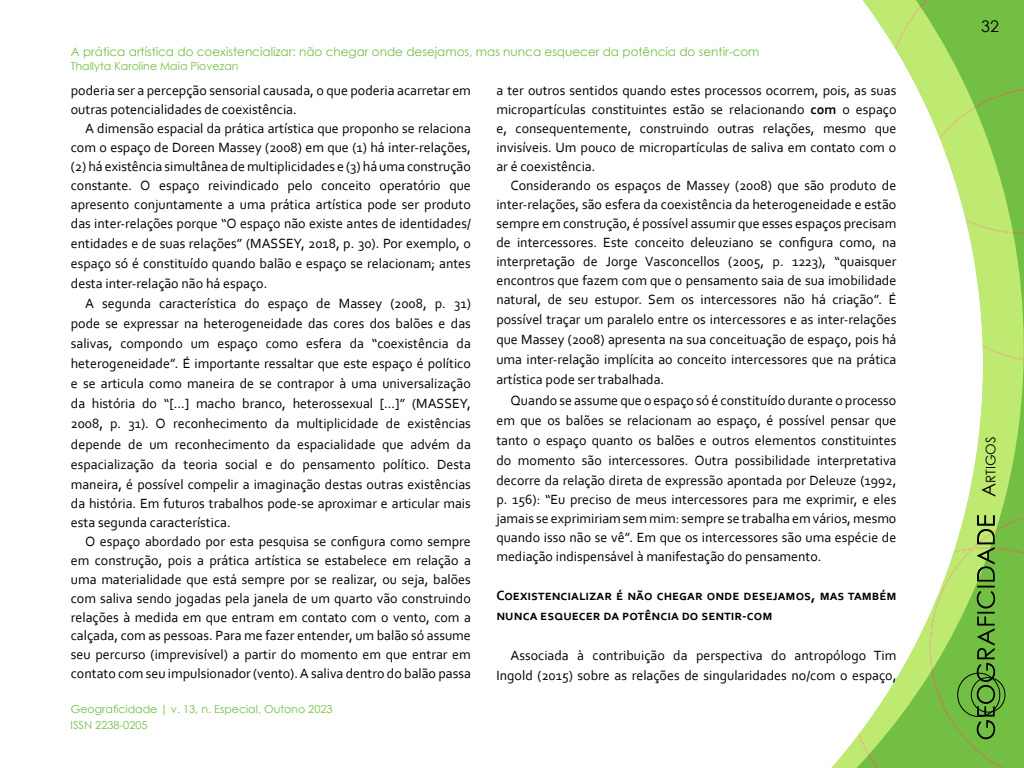
<style>
.page{position:relative;width:1024px;height:768px;background:#fff}
.page>*{position:absolute;margin:0;border:0;box-sizing:border-box;transform-origin:0 0}
.t1{font:16px "Century Gothic";color:#000}
.t2{font:14px/19.4px "Corbel";color:#000;text-align:justify}
.t3{font:700 14px/20px "Corbel";color:#000}
.t4{font:13.3px "Century Gothic";color:#000}
.t5{font:12px "Century Gothic";color:#72bf44}
.t6{font:11px "Century Gothic";color:#72bf44}
.s1{font-weight:700}
.s2{font-size:19px}
</style>
<div class="page">
<svg style="left:983px;top:0;width:41px;height:510px;background:#addf67"></svg>
<svg style="left:983px;top:7px;width:41px;height:353px;background:#95d158"></svg>
<svg style="left:831px;top:0;width:152px;height:768px"></svg>
<svg style="left:858px;top:510px;width:166px;height:258px"></svg>
<p class="t5" style="left:71px;top:44px;width:690px">A prática artística do coexistencializar: não chegar onde desejamos, mas nunca esquecer da potência do sentir-com</p>
<p class="t6" style="left:71px;top:58px;width:169px">Thallyta Karoline Maia Piovezan</p>
<p class="t2" style="left:71px;top:81px;width:402px;line-height:19px">poderia ser a percepção sensorial causada, o que poderia acarretar em outras potencialidades de coexistência.</p>
<p class="t2" style="left:71px;top:119px;width:402px;text-indent:14px">A dimensão espacial da prática artística que proponho se relaciona com o espaço de Doreen Massey (2008) em que (1) há inter-relações, (2) há existência simultânea de multiplicidades e (3) há uma construção constante. O espaço reivindicado pelo conceito operatório que apresento conjuntamente a uma prática artística pode ser produto das inter-relações porque “O espaço não existe antes de identidades/ entidades e de suas relações” (MASSEY, 2018, p. 30). Por exemplo, o espaço só é constituído quando balão e espaço se relacionam; antes desta inter-relação não há espaço.</p>
<p class="t2" style="left:71px;top:294px;width:402px;line-height:19.8px;text-indent:14px">A segunda característica do espaço de Massey (2008, p. 31) pode se expressar na heterogeneidade das cores dos balões e das salivas, compondo um espaço como esfera da “coexistência da heterogeneidade”. É importante ressaltar que este espaço é político e se articula como maneira de se contrapor à uma universalização da história do “[...] macho branco, heterossexual [...]” (MASSEY, 2008, p. 31). O reconhecimento da multiplicidade de existências depende de um reconhecimento da espacialidade que advém da espacialização da teoria social e do pensamento político. Desta maneira, é possível compelir a imaginação destas outras existências da história. Em futuros trabalhos pode-se aproximar e articular mais esta segunda característica.</p>
<p class="t2" style="left:71px;top:531px;width:402px;line-height:19px;text-indent:14px">O espaço abordado por esta pesquisa se configura como sempre em construção, pois a prática artística se estabelece em relação a uma materialidade que está sempre por se realizar, ou seja, balões com saliva sendo jogadas pela janela de um quarto vão construindo relações à medida em que entram em contato com o vento, com a calçada, com as pessoas. Para me fazer entender, um balão só assume seu percurso (imprevisível) a partir do momento em que entrar em contato com seu impulsionador (vento). A saliva dentro do balão passa</p>
<p class="t6" style="left:71px;top:701px;width:263px">Geograficidade | v. 13, n. Especial, Outono 2023</p>
<p class="t6" style="left:71px;top:717px;width:79px">ISSN 2238-0205</p>
<p class="t2" style="left:496px;top:81px;width:402px;line-height:19px">a ter outros sentidos quando estes processos ocorrem, pois, as suas micropartículas constituintes estão se relacionando <span class="s1">com</span> o espaço e, consequentemente, construindo outras relações, mesmo que invisíveis. Um pouco de micropartículas de saliva em contato com o ar é coexistência.</p>
<p class="t2" style="left:496px;top:176px;width:402px;text-indent:14px">Considerando os espaços de Massey (2008) que são produto de inter-relações, são esfera da coexistência da heterogeneidade e estão sempre em construção, é possível assumir que esses espaços precisam de intercessores. Este conceito deleuziano se configura como, na interpretação de Jorge Vasconcellos (2005, p. 1223), “quaisquer encontros que fazem com que o pensamento saia de sua imobilidade natural, de seu estupor. Sem os intercessores não há criação”. É possível traçar um paralelo entre os intercessores e as inter-relações que Massey (2008) apresenta na sua conceituação de espaço, pois há uma inter-relação implícita ao conceito intercessores que na prática artística pode ser trabalhada.</p>
<p class="t2" style="left:496px;top:390px;width:402px;text-indent:14px">Quando se assume que o espaço só é constituído durante o processo em que os balões se relacionam ao espaço, é possível pensar que tanto o espaço quanto os balões e outros elementos constituintes do momento são intercessores. Outra possibilidade interpretativa decorre da relação direta de expressão apontada por Deleuze (1992, p. 156): “Eu preciso de meus intercessores para me exprimir, e eles jamais se exprimiriam sem mim: sempre se trabalha em vários, mesmo quando isso não se vê”. Em que os intercessores são uma espécie de mediação indispensável à manifestação do pensamento.</p>
<p class="t3" style="left:496px;top:585px;width:402px">COEXISTENCIALIZAR É NÃO CHEGAR ONDE DESEJAMOS, MAS TAMBÉM<br>NUNCA ESQUECER DA POTÊNCIA DO SENTIR-COM</p>
<p class="t2" style="left:496px;top:645px;width:402px;line-height:20px;text-align:right">Associada à contribuição da perspectiva do antropólogo Tim<br>Ingold (2015) sobre as relações de singularidades no/com o espaço,</p>
<p class="t1" style="left:981px;top:15px;width:19px">32</p>
<p class="t4" style="left:981px;top:497px;width:62px;rotate:-90deg"><span class="s2">A</span>RTIGOS</p>
</div>
